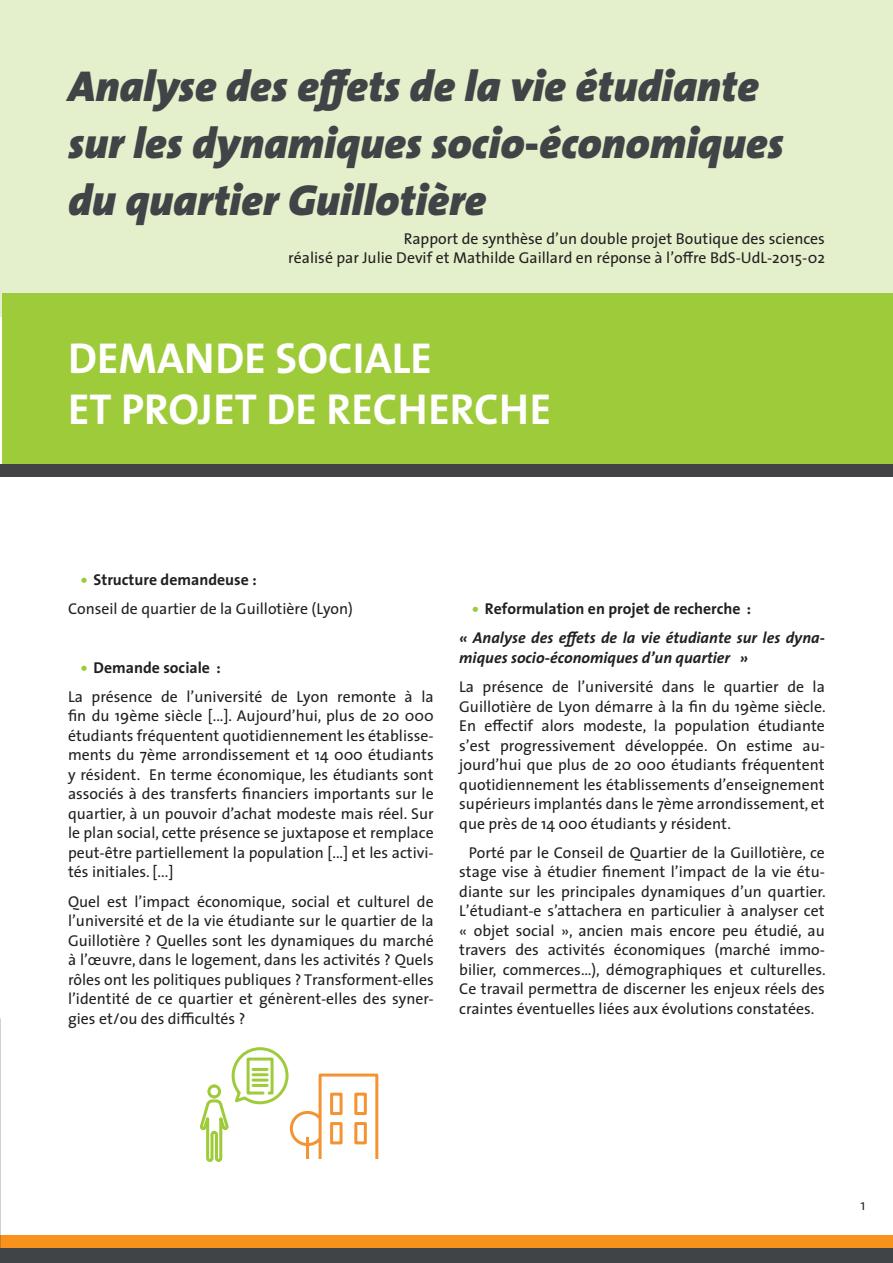
<style>
.page{position:relative;width:893px;height:1263px;background:#fff}
.page>*{position:absolute;margin:0;border:0;box-sizing:border-box;transform-origin:0 0}
._00_COURANT{font:italic 900 43.5px/57px "The Sans";color:#414446}
._01_TITRE{font:43.5px "The Sans Bold Caps";color:#fff}
._00_COURANT-2{font:15.75px/19.5px "The Sans";color:#231f20;text-align:justify}
._00_COURANT-3{font:italic 700 15.75px/19.5px "The Sans";color:#231f20}
.t1{font:700 15.75px "The Sans";color:#231f20}
.t2{font:300 15px "The Sans";color:#231f20}
.s1{font-family:"The Sans Extra Bold Caps";font-weight:400;color:#9ecb3a}
</style>
<div class="page">
<div style="left:0;top:1248px;width:893px;height:15px;background:#414446"></div>
<div style="left:0;top:1235px;width:893px;height:13px;background:#f7931d"></div>
<hr style="left:0;top:0;width:1px;height:1235px;background:#e4efcb">
<div style="left:0;top:0;width:893px;height:316px;background:#e4efcb"></div>
<div style="left:2px;top:293px;width:891px;height:177px;background:#9ecb3a"></div>
<div style="left:0;top:464px;width:893px;height:13px;background:#414446"></div>
<svg style="left:201px;top:1047px;width:178px;height:115px"></svg>
<p class="_00_COURANT" style="left:68px;top:57px;width:717px">Analyse des effets de la vie étudiante sur les dynamiques socio-économiques du quartier Guillotière</p>
<p class="_00_COURANT-2" style="left:288px;top:228px;width:538px;text-align:right">Rapport de synthèse d’un double projet Boutique des sciences<br>réalisé par Julie Devif et Mathilde Gaillard en réponse à l’offre BdS-UdL-2015-02</p>
<p class="_01_TITRE" style="left:68px;top:322px;width:366px">DEMANDE SOCIALE</p>
<p class="_01_TITRE" style="left:68px;top:373px;width:485px">ET PROJET DE RECHERCHE</p>
<p class="t1" style="left:81px;top:566px;width:177px"><span class="s1">•</span> Structure demandeuse :</p>
<p class="_00_COURANT-2" style="left:68px;top:598px;width:286px">Conseil de quartier de la Guillotière (Lyon)</p>
<p class="t1" style="left:81px;top:654px;width:141px"><span class="s1">•</span> Demande sociale :</p>
<p class="_00_COURANT-2" style="left:68px;top:686px;width:367px">La présence de l’université de Lyon remonte à la fin du 19ème siècle [...]. Aujourd’hui, plus de 20 000 étudiants fréquentent quotidiennement les établisse&shy;ments du 7ème arrondissement et 14 000 étudiants y résident. En terme économique, les étudiants sont associés à des transferts financiers importants sur le quartier, à un pouvoir d’achat modeste mais réel. Sur le plan social, cette présence se juxtapose et remplace peut-être partiellement la population [...] et les activi&shy;tés initiales. [...]</p>
<p class="_00_COURANT-2" style="left:68px;top:891px;width:367px">Quel est l’impact économique, social et culturel de l’université et de la vie étudiante sur le quartier de la Guillotière ? Quelles sont les dynamiques du marché à l’œuvre, dans le logement, dans les activités ? Quels rôles ont les politiques publiques ? Transforment-elles l’identité de ce quartier et génèrent-elles des syner&shy;gies et/ou des difficultés ?</p>
<p class="t1" style="left:472px;top:596px;width:281px"><span class="s1">•</span> Reformulation en projet de recherche :</p>
<p class="_00_COURANT-3" style="left:459px;top:628px;width:367px">« Analyse des effets de la vie étudiante sur les dyna&shy;miques socio-économiques d’un quartier »</p>
<p class="_00_COURANT-2" style="left:459px;top:676px;width:368px">La présence de l’université dans le quartier de la Guillotière de Lyon démarre à la fin du 19ème siècle.<br>En effectif alors modeste, la population étudiante s’est progressivement développée. On estime au&shy;jourd’hui que plus de 20 000 étudiants fréquentent quotidiennement les établissements d’enseignement supérieurs implantés dans le 7ème arrondissement, et que près de 14 000 étudiants y résident.</p>
<p class="_00_COURANT-2" style="left:459px;top:842px;width:368px;text-indent:9px">Porté par le Conseil de Quartier de la Guillotière, ce stage vise à étudier finement l’impact de la vie étu&shy;diante sur les principales dynamiques d’un quartier.<br>L’étudiant-e s’attachera en particulier à analyser cet « objet social », ancien mais encore peu étudié, au travers des activités économiques (marché immo&shy;bilier, commerces…), démographiques et culturelles.<br>Ce travail permettra de discerner les enjeux réels des craintes éventuelles liées aux évolutions constatées.</p>
<p class="t2" style="left:860px;top:1193px;width:7px">1</p>
</div>
